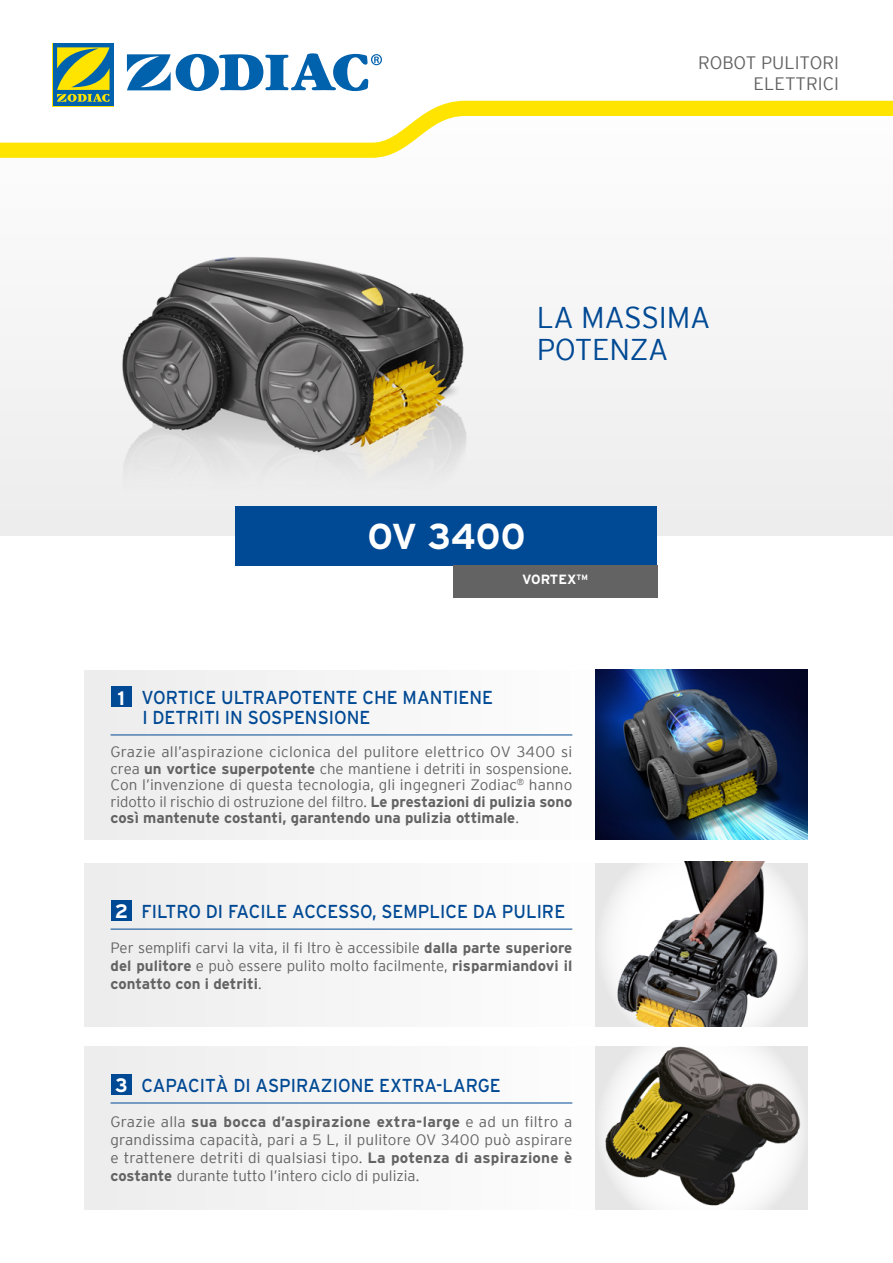
<style>
.page{position:relative;width:893px;height:1263px;background:#fff}
.page>*{position:absolute;margin:0;border:0;box-sizing:border-box;transform-origin:0 0}
.t1{font:700 36px "Interstate";color:#fff}
.t2{font:300 30px/31.5px "Interstate";letter-spacing:-.01em;color:#004994}
.t3{font:18.75px/19.5px "Interstate";color:#004994;scale:.95 1}
.t4{font:300 18px/21px "Interstate";color:#646363;text-align:right}
.t5{font:300 15px/18px "Interstate";color:#646363;text-align:justify}
.t6{font:700 13.35px "Interstate";color:#fff}
.s1{font-weight:700;font-size:19.5px;color:#fff}
.s2{font-weight:700}
</style>
<div class="page">
<div style="left:84px;top:863px;width:543px;height:163px;background:#f5f5f5"></div>
<div style="left:84px;top:1046px;width:543px;height:163px;background:#f5f5f5"></div>
<div style="left:84px;top:670px;width:543px;height:170px;background:#f5f5f5"></div>
<div style="left:0;top:85px;width:893px;height:451px;background:#f5f5f5"></div>
<div style="left:595px;top:863px;width:213px;height:163px;background:#e6e6e6"></div>
<div style="left:595px;top:1046px;width:213px;height:163px;background:#e6e6e6"></div>
<img style="left:595px;top:670px;width:213px;height:170px">
<img style="left:604px;top:862px;width:197px;height:164px">
<img style="left:604px;top:1046px;width:197px;height:163px">
<img style="left:122px;top:257px;width:345px;height:224px">
<hr style="left:111px;top:734px;width:461px;height:1px;background:#004994">
<div style="left:111px;top:686px;width:21px;height:21px;background:#004994"></div>
<hr style="left:111px;top:929px;width:461px;height:1px;background:#004994">
<div style="left:111px;top:900px;width:21px;height:21px;background:#004994"></div>
<hr style="left:111px;top:1102px;width:461px;height:1px;background:#004994">
<div style="left:111px;top:1074px;width:21px;height:21px;background:#004994"></div>
<svg style="left:0;top:101px;width:893px;height:57px;fill:#fffcfc"></svg>
<svg style="left:127px;top:53px;width:255px;height:38px"></svg>
<svg style="left:52px;top:43px;width:62px;height:63px"></svg>
<div style="left:53px;top:43px;width:60px;height:63px;background:#0061ad"></div>
<svg style="left:57px;top:47px;width:53px;height:55px"></svg>
<div style="left:236px;top:506px;width:421px;height:59px;background:#004994"></div>
<div style="left:453px;top:565px;width:204px;height:32px;background:#646363"></div>
<p class="t4" style="left:698px;top:52px;width:142px">ROBOT PULITORI<br>ELETTRICI</p>
<h2 class="t2" style="left:537px;top:302px;width:175px">LA MASSIMA<br>POTENZA</h2>
<h1 class="t1" style="left:367px;top:516px;width:159px">OV 3400</h1>
<p class="t6" style="left:522px;top:572px;width:67px">VORTEX<sup>TM</sup></p>
<p class="t3" style="left:142px;top:688px;width:371px;text-indent:-25px"><span class="s1">1</span> VORTICE ULTRAPOTENTE CHE MANTIENE<br>I DETRITI IN SOSPENSIONE</p>
<p class="t5" style="left:111px;top:744px;width:463px;line-height:16.5px">Grazie all’aspirazione ciclonica del pulitore elettrico OV 3400 si crea <span class="s2">un vortice superpotente</span> che mantiene i detriti in sospensione.<br>Con l’invenzione di questa tecnologia, gli ingegneri Zodiac<sup>®</sup> hanno ridotto il rischio di ostruzione del filtro. <span class="s2">Le prestazioni di pulizia sono così mantenute costanti, garantendo una pulizia ottimale</span>.</p>
<p class="t3" style="left:115px;top:901px;width:476px"><span class="s1">2</span> FILTRO DI FACILE ACCESSO, SEMPLICE DA PULIRE</p>
<p class="t5" style="left:111px;top:939px;width:463px">Per semplifi carvi la vita, il fi ltro è accessibile <span class="s2">dalla parte superiore del pulitore</span> e può essere pulito molto facilmente, <span class="s2">risparmiandovi il contatto con i detriti</span>.</p>
<p class="t3" style="left:115px;top:1075px;width:408px"><span class="s1">3</span> CAPACITÀ DI ASPIRAZIONE EXTRA-LARGE</p>
<p class="t5" style="left:111px;top:1112px;width:463px">Grazie alla <span class="s2">sua bocca d’aspirazione extra-large</span> e ad un filtro a grandissima capacità, pari a 5 L, il pulitore OV 3400 può aspirare e trattenere detriti di qualsiasi tipo. <span class="s2">La potenza di aspirazione è costante</span> durante tutto l’intero ciclo di pulizia.</p>
</div>
